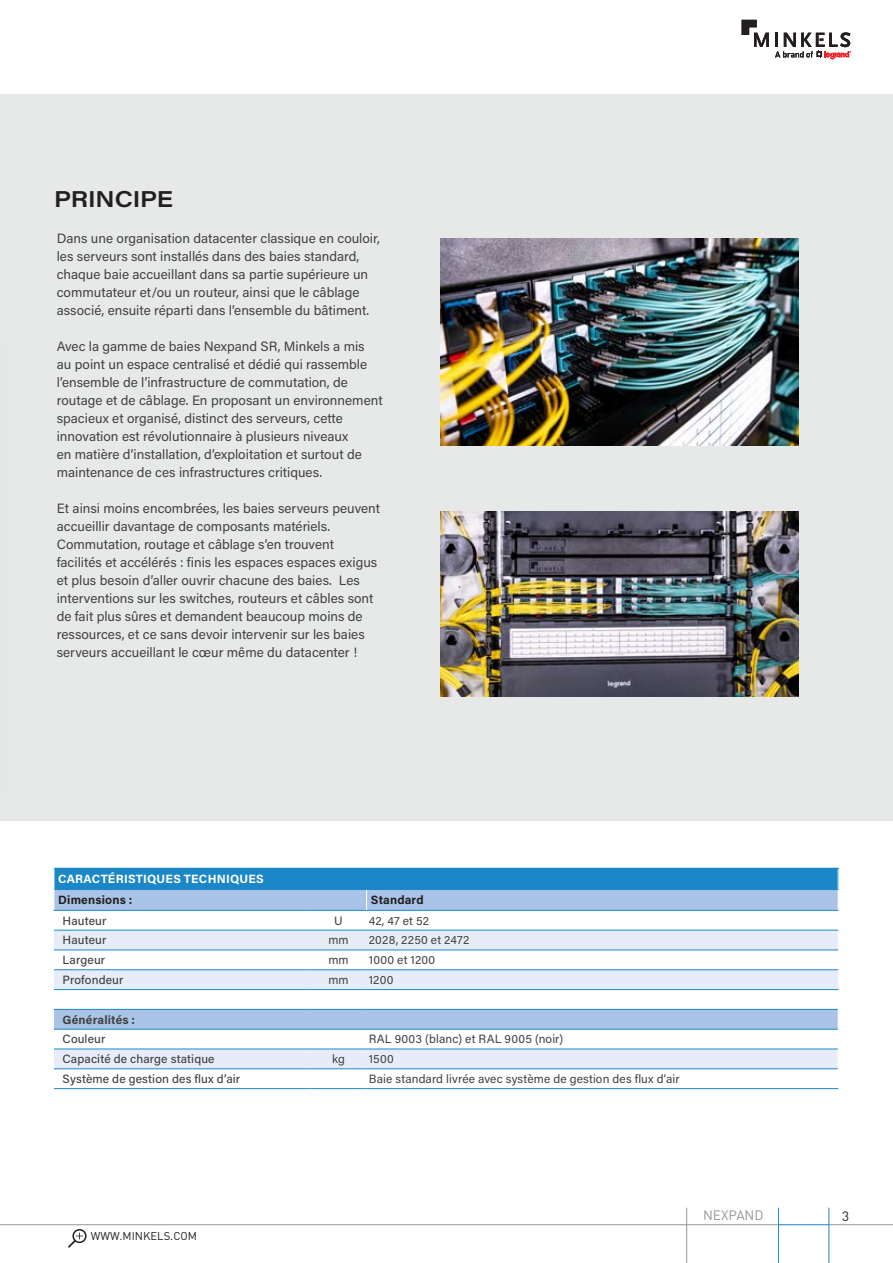
<style>
.page{position:relative;width:893px;height:1263px;background:#fff}
.page>*{position:absolute;margin:0;border:0;box-sizing:border-box;transform-origin:0 0}
.t1{font:600 22.5px "Acumin Pro Wide";color:#231f20}
.t2{font:13.5px/18px "Acumin Pro";color:#414142}
.t3{font:13.5px "DIN Pro";color:#949698}
.t4{font:13.5px "DIN Pro";color:#231f20}
.t5{font:12px "Acumin Pro";letter-spacing:.015em;color:#414142}
.t6{font:500 12px "Acumin Pro";letter-spacing:.01em;color:#414142}
.t7{font:700 12px "Acumin Pro";letter-spacing:.02em;color:#fff}
.t8{font:700 12px "Acumin Pro";letter-spacing:.015em;color:#231f20}
.t9{font:700 12px "Acumin Pro";letter-spacing:.015em;color:#414142}
.t10{font:11.25px "DIN Pro";color:#231f20}
</style>
<div class="page">
<svg style="left:742px;top:20px;width:27px;height:27px"></svg>
<svg style="left:775px;top:32px;width:76px;height:28px"></svg>
<hr style="left:0;top:1224px;width:779px;height:1px;background:#949698">
<hr style="left:778px;top:1224px;width:51px;height:1px;background:#1c87c8">
<hr style="left:829px;top:1224px;width:64px;height:1px;background:#949698">
<hr style="left:686px;top:1208px;width:1px;height:55px;background:#949698">
<hr style="left:828px;top:1208px;width:1px;height:55px;background:#1c87c8">
<div style="left:72px;top:1229px;width:15px;height:14px;border:2px solid #231f20;border-radius:50%"></div>
<svg style="left:68px;top:1232px;width:15px;height:16px"></svg>
<hr style="left:778px;top:1208px;width:1px;height:55px;background:#1c87c8">
<div style="left:0;top:94px;width:893px;height:727px;background:#e7e8e8"></div>
<div style="left:54px;top:868px;width:784px;height:21px;background:#1c87c8"></div>
<svg style="left:54px;top:890px;width:784px;height:40px;fill:#a9c4e6"></svg>
<svg style="left:54px;top:931px;width:784px;height:58px;fill:#e7edf8"></svg>
<svg style="left:54px;top:990px;width:784px;height:80px"></svg>
<hr style="left:367px;top:910px;width:471px;height:1px;background:#1c87c8">
<hr style="left:54px;top:930px;width:256px;height:1px;background:#1c87c8">
<hr style="left:310px;top:930px;width:57px;height:1px;background:#1c87c8">
<hr style="left:367px;top:930px;width:471px;height:1px;background:#1c87c8">
<hr style="left:54px;top:950px;width:256px;height:1px;background:#1c87c8">
<hr style="left:310px;top:950px;width:57px;height:1px;background:#1c87c8">
<hr style="left:367px;top:950px;width:471px;height:1px;background:#1c87c8">
<hr style="left:54px;top:969px;width:256px;height:1px;background:#1c87c8">
<hr style="left:310px;top:969px;width:57px;height:1px;background:#1c87c8">
<hr style="left:367px;top:969px;width:471px;height:1px;background:#1c87c8">
<hr style="left:54px;top:989px;width:256px;height:1px;background:#1c87c8">
<hr style="left:310px;top:989px;width:57px;height:1px;background:#1c87c8">
<hr style="left:54px;top:1009px;width:256px;height:1px;background:#1c87c8">
<hr style="left:310px;top:1009px;width:57px;height:1px;background:#1c87c8">
<hr style="left:54px;top:1029px;width:256px;height:1px;background:#1c87c8">
<hr style="left:310px;top:1029px;width:57px;height:1px;background:#1c87c8">
<hr style="left:54px;top:1049px;width:256px;height:1px;background:#1c87c8">
<hr style="left:310px;top:1049px;width:57px;height:1px;background:#1c87c8">
<hr style="left:54px;top:1068px;width:256px;height:1px;background:#1c87c8">
<hr style="left:310px;top:1068px;width:57px;height:1px;background:#1c87c8">
<hr style="left:54px;top:1088px;width:256px;height:1px;background:#1c87c8">
<hr style="left:310px;top:1088px;width:57px;height:1px;background:#1c87c8">
<svg style="left:366px;top:890px;width:1px;height:20px"></svg>
<hr style="left:54px;top:910px;width:256px;height:1px;background:#1c87c8">
<hr style="left:310px;top:910px;width:57px;height:1px;background:#1c87c8">
<svg style="left:838px;top:868px;width:1px;height:42px"></svg>
<hr style="left:54px;top:889px;width:256px;height:1px;background:#1c87c8">
<hr style="left:310px;top:889px;width:57px;height:1px;background:#1c87c8">
<hr style="left:367px;top:889px;width:471px;height:1px;background:#1c87c8">
<hr style="left:367px;top:989px;width:471px;height:1px;background:#1c87c8">
<hr style="left:367px;top:1009px;width:471px;height:1px;background:#1c87c8">
<hr style="left:367px;top:1029px;width:471px;height:1px;background:#1c87c8">
<hr style="left:367px;top:1049px;width:471px;height:1px;background:#1c87c8">
<hr style="left:367px;top:1068px;width:471px;height:1px;background:#1c87c8">
<hr style="left:367px;top:1088px;width:471px;height:1px;background:#1c87c8">
<svg style="left:54px;top:868px;width:1px;height:42px"></svg>
<img style="left:440px;top:238px;width:358px;height:207px">
<img style="left:440px;top:511px;width:358px;height:186px">
<h1 class="t1" style="left:54px;top:183px;width:121px">PRINCIPE</h1>
<p class="t2" style="left:57px;top:229px;width:325px">Dans une organisation datacenter classique en couloir, les serveurs sont installés dans des baies standard, chaque baie accueillant dans sa partie supérieure un commutateur et/ou un routeur, ainsi que le câblage associé, ensuite réparti dans l’ensemble du bâtiment.</p>
<p class="t2" style="left:57px;top:337px;width:327px">Avec la gamme de baies Nexpand SR, Minkels a mis au point un espace centralisé et dédié qui rassemble l’ensemble de l’infrastructure de commutation, de routage et de câblage. En proposant un environnement spacieux et organisé, distinct des serveurs, cette innovation est révolutionnaire à plusieurs niveaux<br>en matière d’installation, d’exploitation et surtout de maintenance de ces infrastructures critiques.</p>
<p class="t2" style="left:57px;top:499px;width:325px">Et ainsi moins encombrées, les baies serveurs peuvent accueillir davantage de composants matériels.<br>Commutation, routage et câblage s’en trouvent facilités et accélérés : finis les espaces espaces exigus et plus besoin d’aller ouvrir chacune des baies. Les interventions sur les switches, routeurs et câbles sont de fait plus sûres et demandent beaucoup moins de ressources, et ce sans devoir intervenir sur les baies serveurs accueillant le cœur même du datacenter !</p>
<p class="t7" style="left:58px;top:871px;width:207px">CARACTÉRISTIQUES TECHNIQUES</p>
<p class="t8" style="left:58px;top:892px;width:76px">Dimensions :</p>
<p class="t8" style="left:371px;top:892px;width:54px">Standard</p>
<p class="t6" style="left:62px;top:912px;width:45px">Hauteur</p>
<p class="t5" style="left:334px;top:912px;width:10px">U</p>
<p class="t5" style="left:369px;top:912px;width:62px">42, 47 et 52</p>
<p class="t6" style="left:62px;top:932px;width:45px">Hauteur</p>
<p class="t5" style="left:328px;top:932px;width:22px">mm</p>
<p class="t5" style="left:369px;top:932px;width:102px">2028, 2250 et 2472</p>
<p class="t6" style="left:62px;top:952px;width:44px">Largeur</p>
<p class="t5" style="left:328px;top:952px;width:22px">mm</p>
<p class="t5" style="left:369px;top:952px;width:68px">1000 et 1200</p>
<p class="t6" style="left:62px;top:971px;width:62px">Profondeur</p>
<p class="t5" style="left:328px;top:971px;width:22px">mm</p>
<p class="t5" style="left:369px;top:971px;width:26px">1200</p>
<p class="t9" style="left:62px;top:1011px;width:74px">Généralités :</p>
<p class="t6" style="left:62px;top:1031px;width:44px">Couleur</p>
<p class="t5" style="left:369px;top:1031px;width:196px">RAL 9003 (blanc) et RAL 9005 (noir)</p>
<p class="t6" style="left:62px;top:1051px;width:154px">Capacité de charge statique</p>
<p class="t5" style="left:332px;top:1051px;width:14px">kg</p>
<p class="t5" style="left:369px;top:1051px;width:27px">1500</p>
<p class="t6" style="left:62px;top:1070px;width:179px">Système de gestion des flux d’air</p>
<p class="t5" style="left:369px;top:1070px;width:312px">Baie standard livrée avec système de gestion des flux d’air</p>
<p class="t10" style="left:91px;top:1227px;width:108px">WWW.MINKELS.COM</p>
<p class="t3" style="left:703px;top:1205px;width:62px">NEXPAND</p>
<p class="t4" style="left:842px;top:1205px;width:9px">3</p>
</div>
